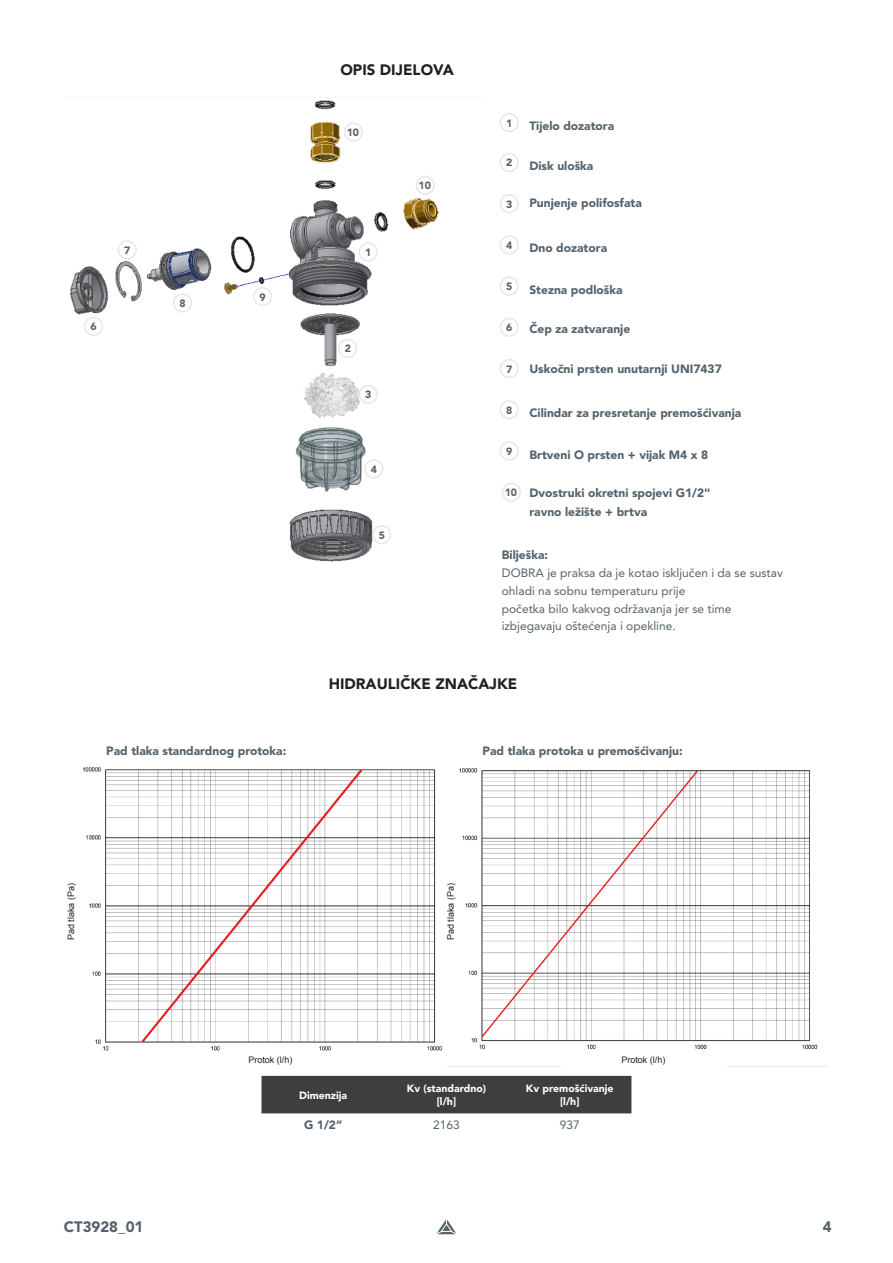
<style>
.page{position:relative;width:893px;height:1263px;background:#fff}
.page>*{position:absolute;margin:0;border:0;box-sizing:border-box;transform-origin:0 0}
.t1{font:900 15px "Avenir LT Pro";color:#231f20}
.t2{font:900 15px "Avenir LT Pro";color:#54626c}
.t3{font:900 12px "Avenir LT Pro";color:#54626c}
.t4{font:12px "Avenir LT Pro";color:#54626c}
.t5{font:900 10.5px "Avenir LT Pro";color:#fff}
.t6{font:900 10.5px "Avenir LT Pro";color:#54626c}
.t7{font:9px "Arial";color:#231f20}
</style>
<div class="page">
<svg style="left:437px;top:1219px;width:19px;height:15px"></svg>
<div style="left:500px;top:113px;width:19px;height:19px;border:2px solid #e6e7e9;border-radius:50%"></div>
<div style="left:500px;top:153px;width:19px;height:19px;border:2px solid #e6e7e9;border-radius:50%"></div>
<div style="left:500px;top:194px;width:19px;height:19px;border:2px solid #e6e7e9;border-radius:50%"></div>
<div style="left:500px;top:235px;width:19px;height:19px;border:2px solid #e6e7e9;border-radius:50%"></div>
<div style="left:500px;top:276px;width:19px;height:20px;border:2px solid #e6e7e9;border-radius:50%"></div>
<div style="left:500px;top:318px;width:19px;height:19px;border:2px solid #e6e7e9;border-radius:50%"></div>
<div style="left:500px;top:359px;width:19px;height:19px;border:2px solid #e6e7e9;border-radius:50%"></div>
<div style="left:500px;top:400px;width:19px;height:19px;border:2px solid #e6e7e9;border-radius:50%"></div>
<div style="left:500px;top:441px;width:19px;height:20px;border:2px solid #e6e7e9;border-radius:50%"></div>
<img style="left:70px;top:100px;width:369px;height:462px">
<div style="left:261px;top:1076px;width:370px;height:37px;background:#3e3e3f"></div>
<div style="left:502px;top:483px;width:19px;height:19px;border:2px solid #e6e7e9;border-radius:50%"></div>
<div style="left:359px;top:243px;width:18px;height:18px;background:#fff;border-radius:50%"></div>
<div style="left:359px;top:242px;width:19px;height:19px;border:2px solid #e6e7e9;border-radius:50%"></div>
<div style="left:339px;top:339px;width:17px;height:18px;background:#fff;border-radius:50%"></div>
<div style="left:338px;top:339px;width:19px;height:19px;border:2px solid #e6e7e9;border-radius:50%"></div>
<div style="left:359px;top:386px;width:18px;height:17px;background:#fff;border-radius:50%"></div>
<div style="left:359px;top:385px;width:19px;height:19px;border:2px solid #e6e7e9;border-radius:50%"></div>
<div style="left:365px;top:460px;width:18px;height:18px;background:#fff;border-radius:50%"></div>
<div style="left:364px;top:459px;width:19px;height:19px;border:2px solid #e6e7e9;border-radius:50%"></div>
<div style="left:373px;top:526px;width:17px;height:18px;background:#fff;border-radius:50%"></div>
<div style="left:372px;top:525px;width:19px;height:19px;border:2px solid #e6e7e9;border-radius:50%"></div>
<div style="left:85px;top:318px;width:17px;height:17px;background:#fff;border-radius:50%"></div>
<div style="left:84px;top:317px;width:19px;height:19px;border:2px solid #e6e7e9;border-radius:50%"></div>
<div style="left:118px;top:241px;width:18px;height:18px;background:#fff;border-radius:50%"></div>
<div style="left:118px;top:240px;width:19px;height:19px;border:2px solid #e6e7e9;border-radius:50%"></div>
<div style="left:174px;top:294px;width:17px;height:18px;background:#fff;border-radius:50%"></div>
<div style="left:173px;top:293px;width:19px;height:20px;border:2px solid #e6e7e9;border-radius:50%"></div>
<div style="left:254px;top:288px;width:17px;height:17px;background:#fff;border-radius:50%"></div>
<div style="left:253px;top:287px;width:19px;height:19px;border:2px solid #e6e7e9;border-radius:50%"></div>
<div style="left:344px;top:123px;width:18px;height:18px;background:#fff;border-radius:50%"></div>
<div style="left:344px;top:123px;width:19px;height:19px;border:2px solid #e6e7e9;border-radius:50%"></div>
<div style="left:416px;top:176px;width:18px;height:18px;background:#fff;border-radius:50%"></div>
<div style="left:416px;top:176px;width:19px;height:19px;border:2px solid #e6e7e9;border-radius:50%"></div>
<img style="left:82px;top:767px;width:366px;height:300px">
<img style="left:448px;top:768px;width:378px;height:329px">
<div style="left:58px;top:829px;width:26px;height:165px;background:#fff"></div>
<div style="left:188px;top:1051px;width:165px;height:18px;background:#fff"></div>
<div style="left:561px;top:1051px;width:165px;height:18px;background:#fff"></div>
<div style="left:440px;top:829px;width:21px;height:165px;background:#fff"></div>
<p class="t6" style="left:91px;top:320px;width:8px">6</p>
<p class="t6" style="left:124px;top:244px;width:8px">7</p>
<p class="t6" style="left:180px;top:297px;width:8px">8</p>
<p class="t6" style="left:260px;top:291px;width:8px">9</p>
<p class="t1" style="left:340px;top:61px;width:115px">OPIS DIJELOVA</p>
<p class="t6" style="left:347px;top:125px;width:14px">10</p>
<p class="t6" style="left:365px;top:246px;width:8px">1</p>
<p class="t6" style="left:419px;top:179px;width:14px">10</p>
<p class="t6" style="left:345px;top:342px;width:8px">2</p>
<p class="t6" style="left:365px;top:388px;width:8px">3</p>
<p class="t6" style="left:371px;top:463px;width:8px">4</p>
<p class="t6" style="left:379px;top:529px;width:8px">5</p>
<p class="t6" style="left:506px;top:117px;width:8px">1</p>
<p class="t6" style="left:506px;top:156px;width:8px">2</p>
<p class="t6" style="left:506px;top:198px;width:8px">3</p>
<p class="t6" style="left:506px;top:239px;width:8px">4</p>
<p class="t6" style="left:506px;top:280px;width:8px">5</p>
<p class="t6" style="left:506px;top:321px;width:8px">6</p>
<p class="t6" style="left:506px;top:362px;width:8px">7</p>
<p class="t6" style="left:506px;top:404px;width:8px">8</p>
<p class="t6" style="left:506px;top:445px;width:8px">9</p>
<p class="t6" style="left:505px;top:485px;width:14px">10</p>
<p class="t3" style="left:529px;top:119px;width:86px">Tijelo dozatora</p>
<p class="t3" style="left:529px;top:158px;width:66px">Disk uloška</p>
<p class="t3" style="left:529px;top:196px;width:114px">Punjenje polifosfata</p>
<p class="t3" style="left:529px;top:241px;width:79px">Dno dozatora</p>
<p class="t3" style="left:529px;top:282px;width:95px">Stezna podloška</p>
<p class="t3" style="left:529px;top:321px;width:102px">Čep za zatvaranje</p>
<p class="t3" style="left:529px;top:361px;width:194px">Uskočni prsten unutarnji UNI7437</p>
<p class="t3" style="left:529px;top:406px;width:213px">Cilindar za presretanje premošćivanja</p>
<p class="t3" style="left:529px;top:447px;width:180px">Brtveni O prsten + vijak M4 x 8</p>
<p class="t3" style="left:529px;top:485px;width:183px">Dvostruki okretni spojevi G1/2"</p>
<p class="t3" style="left:529px;top:504px;width:119px">ravno ležište + brtva</p>
<p class="t3" style="left:502px;top:548px;width:48px">Bilješka:</p>
<p class="t4" style="left:502px;top:565px;width:283px">DOBRA je praksa da je kotao isključen i da se sustav</p>
<p class="t4" style="left:502px;top:583px;width:185px">ohladi na sobnu temperaturu prije</p>
<p class="t4" style="left:502px;top:601px;width:231px">početka bilo kakvog održavanja jer se time</p>
<p class="t4" style="left:502px;top:619px;width:176px">izbjegavaju oštećenja i opekline.</p>
<p class="t1" style="left:329px;top:675px;width:190px">HIDRAULIČKE ZNAČAJKE</p>
<p class="t3" style="left:106px;top:743px;width:181px">Pad tlaka standardnog protoka:</p>
<p class="t3" style="left:483px;top:743px;width:201px">Pad tlaka protoka u premošćivanju:</p>
<p class="t7" style="left:65px;top:940px;width:59px;rotate:-90deg">Pad tlaka (Pa)</p>
<p class="t2" style="left:64px;top:1218px;width:81px">CT3928_01</p>
<p class="t7" style="left:445px;top:940px;width:59px;rotate:-90deg">Pad tlaka (Pa)</p>
<p class="t7" style="left:248px;top:1054px;width:46px">Protok (l/h)</p>
<p class="t7" style="left:621px;top:1054px;width:46px">Protok (l/h)</p>
<p class="t5" style="left:299px;top:1088px;width:50px">Dimenzija</p>
<p class="t5" style="left:407px;top:1082px;width:81px">Kv (standardno)</p>
<p class="t5" style="left:437px;top:1095px;width:21px">[l/h]</p>
<p class="t5" style="left:526px;top:1082px;width:89px">Kv premošćivanje</p>
<p class="t5" style="left:560px;top:1095px;width:21px">[l/h]</p>
<p class="t3" style="left:304px;top:1117px;width:40px">G 1/2”</p>
<p class="t4" style="left:433px;top:1117px;width:28px">2163</p>
<p class="t4" style="left:560px;top:1117px;width:22px">937</p>
<p class="t2" style="left:823px;top:1218px;width:10px">4</p>
</div>
